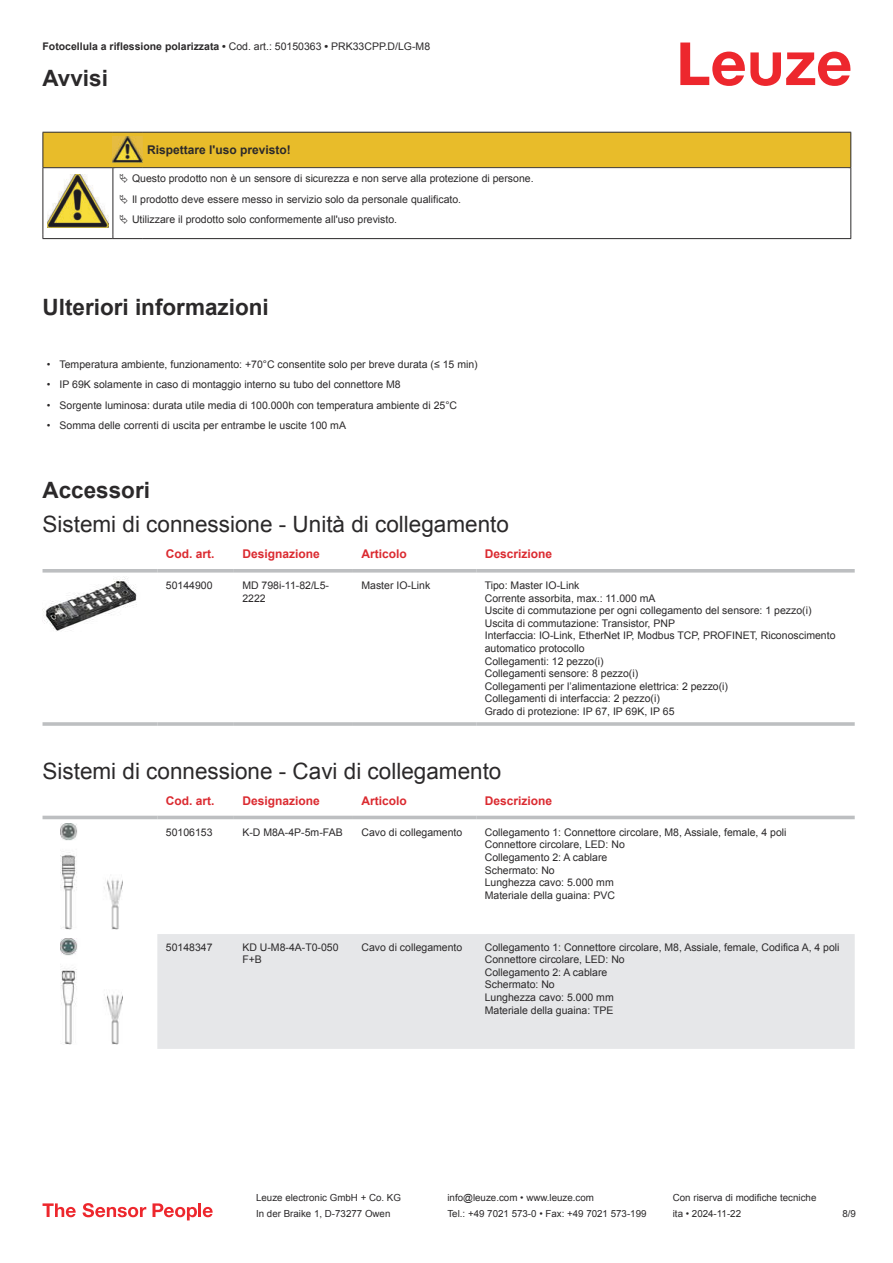
<style>
.page{position:relative;width:893px;height:1263px;background:#fff}
.page>*{position:absolute;margin:0;border:0;box-sizing:border-box;transform-origin:0 0}
.t1{font:22.5px "Arial";color:#2b292a}
.t2{font:700 22.5px "Arial";color:#2b292a}
.t3{font:700 12px "Arial";color:#db2a30}
.t4{font:700 12px "Arial";color:#2b292a}
.t5{font:10.5px/12.6px "Arial";color:#2b292a}
.t6{font:700 10.5px "Arial";color:#2b292a}
.t7{font:9.75px "Arial";color:#2b292a}
.s1{font-weight:400}
</style>
<div class="page">
<svg style="left:680px;top:43px;width:170px;height:43px"></svg>
<svg style="left:43px;top:569px;width:114px;height:4px"></svg>
<svg style="left:157px;top:569px;width:77px;height:4px"></svg>
<svg style="left:234px;top:569px;width:119px;height:4px"></svg>
<svg style="left:353px;top:569px;width:123px;height:4px"></svg>
<svg style="left:476px;top:569px;width:379px;height:4px;background:#c3c5c7"></svg>
<hr style="left:43px;top:722px;width:114px;height:4px;background:#c3c5c7">
<svg style="left:157px;top:722px;width:77px;height:4px"></svg>
<hr style="left:234px;top:722px;width:119px;height:4px;background:#c4c6c7">
<hr style="left:353px;top:722px;width:123px;height:4px;background:#c3c5c7">
<svg style="left:476px;top:722px;width:379px;height:4px;background:#c3c5c7"></svg>
<img style="left:43px;top:577px;width:94px;height:54px">
<div style="left:43px;top:815px;width:812px;height:5px;background:#edeeee"></div>
<div style="left:157px;top:934px;width:698px;height:115px;background:#e6e7e9"></div>
<hr style="left:43px;top:816px;width:114px;height:3px;background:#bdbfc1">
<hr style="left:157px;top:816px;width:77px;height:3px;background:#bdbfc1">
<hr style="left:234px;top:816px;width:119px;height:3px;background:#bdbfc1">
<hr style="left:353px;top:816px;width:123px;height:3px;background:#bdbfc1">
<hr style="left:476px;top:816px;width:379px;height:3px;background:#bdbfc1">
<img style="left:60px;top:823px;width:63px;height:107px">
<img style="left:60px;top:938px;width:63px;height:107px">
<svg style="left:43px;top:1203px;width:33px;height:14px"></svg>
<svg style="left:83px;top:1203px;width:63px;height:14px"></svg>
<svg style="left:153px;top:1203px;width:44px;height:17px"></svg>
<hr style="left:198px;top:1203px;width:3px;height:14px;background:#ed272d">
<svg style="left:203px;top:1207px;width:10px;height:10px"></svg>
<hr style="left:43px;top:238px;width:70px;height:1px;background:#2b292a">
<hr style="left:113px;top:238px;width:30px;height:1px;background:#2b292a">
<hr style="left:143px;top:238px;width:708px;height:1px;background:#2b292a">
<svg style="left:43px;top:132px;width:808px;height:106px"></svg>
<p class="t6" style="left:43px;top:43px;width:389px">Fotocellula a riflessione polarizzata • <span class="s1">Cod. art.: 50150363</span> • <span class="s1">PRK33CPP.D/LG-M8</span></p>
<h1 class="t2" style="left:43px;top:70px;width:67px">Avvisi</h1>
<p class="t4" style="left:147px;top:145px;width:145px">Rispettare l'uso previsto!</p>
<p class="t5" style="left:132px;top:170px;width:403px;line-height:20.2px">Questo prodotto non è un sensore di sicurezza e non serve alla protezione di persone.<br>Il prodotto deve essere messo in servizio solo da personale qualificato.<br>Utilizzare il prodotto solo conformemente all'uso previsto.</p>
<h1 class="t2" style="left:43px;top:299px;width:228px">Ulteriori informazioni</h1>
<p class="t5" style="left:47px;top:359px;width:432px">• Temperatura ambiente, funzionamento: +70°C consentite solo per breve durata (≤ 15 min)</p>
<p class="t5" style="left:47px;top:379px;width:355px">• IP 69K solamente in caso di montaggio interno su tubo del connettore M8</p>
<p class="t5" style="left:47px;top:400px;width:412px">• Sorgente luminosa: durata utile media di 100.000h con temperatura ambiente di 25°C</p>
<p class="t5" style="left:47px;top:420px;width:301px">• Somma delle correnti di uscita per entrambe le uscite 100 mA</p>
<h1 class="t2" style="left:43px;top:482px;width:109px">Accessori</h1>
<h1 class="t1" style="left:43px;top:516px;width:468px">Sistemi di connessione - Unità di collegamento</h1>
<p class="t3" style="left:166px;top:549px;width:50px">Cod. art.</p>
<p class="t3" style="left:242px;top:549px;width:79px">Designazione</p>
<p class="t3" style="left:361px;top:549px;width:47px">Articolo</p>
<p class="t3" style="left:485px;top:549px;width:69px">Descrizione</p>
<p class="t5" style="left:166px;top:580px;width:48px">50144900</p>
<p class="t5" style="left:242px;top:580px;width:88px">MD 798i-11-82/L5-<br>2222</p>
<p class="t5" style="left:361px;top:580px;width:70px">Master IO-Link</p>
<p class="t5" style="left:485px;top:580px;width:352px">Tipo: Master IO-Link<br>Corrente assorbita, max.: 11.000 mA<br>Uscite di commutazione per ogni collegamento del sensore: 1 pezzo(i)<br>Uscita di commutazione: Transistor, PNP<br>Interfaccia: IO-Link, EtherNet IP, Modbus TCP, PROFINET, Riconoscimento automatico protocollo<br>Collegamenti: 12 pezzo(i)<br>Collegamenti sensore: 8 pezzo(i)<br>Collegamenti per l’alimentazione elettrica: 2 pezzo(i)<br>Collegamenti di interfaccia: 2 pezzo(i)<br>Grado di protezione: IP 67, IP 69K, IP 65</p>
<h1 class="t1" style="left:43px;top:762px;width:460px">Sistemi di connessione - Cavi di collegamento</h1>
<p class="t3" style="left:166px;top:796px;width:50px">Cod. art.</p>
<p class="t3" style="left:242px;top:796px;width:79px">Designazione</p>
<p class="t3" style="left:361px;top:796px;width:47px">Articolo</p>
<p class="t3" style="left:485px;top:796px;width:69px">Descrizione</p>
<p class="t5" style="left:166px;top:827px;width:48px">50106153</p>
<p class="t5" style="left:242px;top:827px;width:102px">K-D M8A-4P-5m-FAB</p>
<p class="t5" style="left:361px;top:827px;width:102px">Cavo di collegamento</p>
<p class="t5" style="left:485px;top:827px;width:303px">Collegamento 1: Connettore circolare, M8, Assiale, female, 4 poli<br>Connettore circolare, LED: No<br>Collegamento 2: A cablare<br>Schermato: No<br>Lunghezza cavo: 5.000 mm<br>Materiale della guaina: PVC</p>
<p class="t5" style="left:166px;top:941px;width:48px">50148347</p>
<p class="t5" style="left:242px;top:941px;width:98px">KD U-M8-4A-T0-050<br>F+B</p>
<p class="t5" style="left:361px;top:941px;width:102px">Cavo di collegamento</p>
<p class="t5" style="left:485px;top:941px;width:356px">Collegamento 1: Connettore circolare, M8, Assiale, female, Codifica A, 4 poli Connettore circolare, LED: No<br>Collegamento 2: A cablare<br>Schermato: No<br>Lunghezza cavo: 5.000 mm<br>Materiale della guaina: TPE</p>
<p class="t7" style="left:256px;top:1194px;width:146px">Leuze electronic GmbH + Co. KG</p>
<p class="t7" style="left:447px;top:1194px;width:148px">info@leuze.com • www.leuze.com</p>
<p class="t7" style="left:673px;top:1194px;width:145px">Con riserva di modifiche tecniche</p>
<p class="t7" style="left:256px;top:1210px;width:136px">In der Braike 1, D-73277 Owen</p>
<p class="t7" style="left:447px;top:1210px;width:201px">Tel.: +49 7021 573-0 • Fax: +49 7021 573-199</p>
<p class="t7" style="left:673px;top:1210px;width:70px">ita • 2024-11-22</p>
<p class="t7" style="left:842px;top:1210px;width:15px">8 /9</p>
</div>
